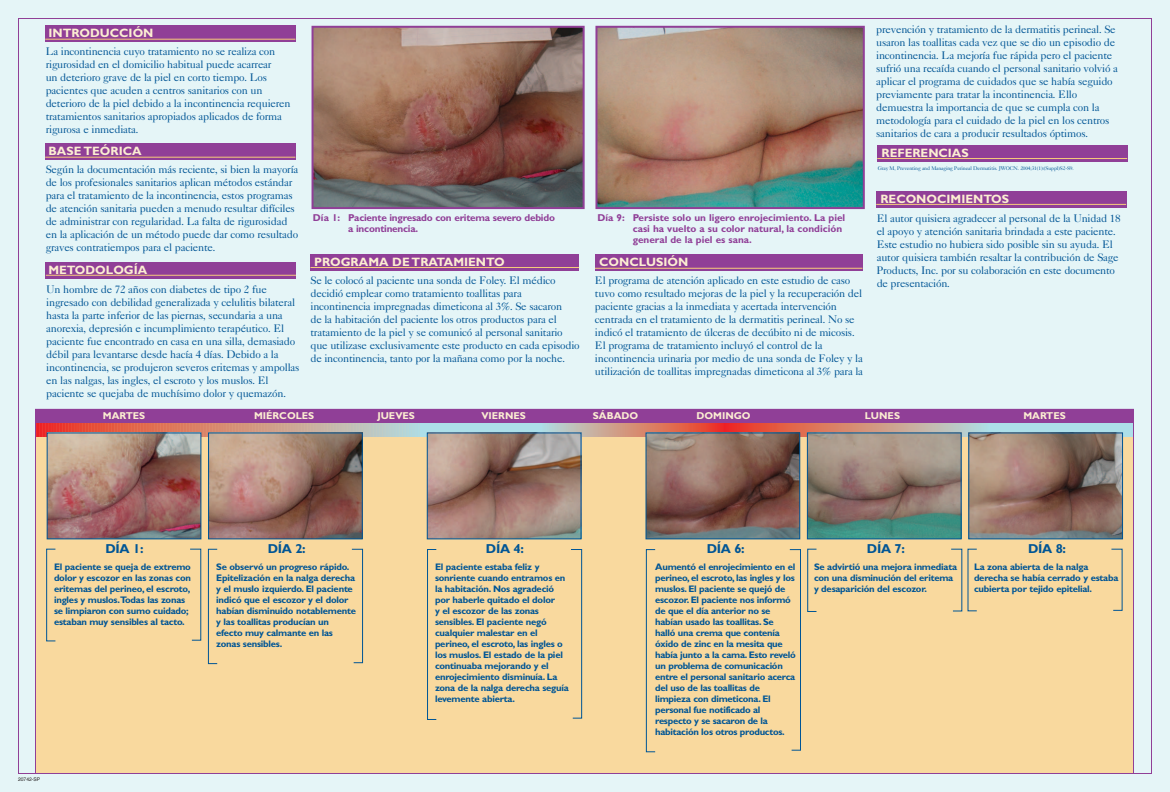
<style>
.page{position:relative;width:1170px;height:792px;background:#e5f5f7}
.page>*{position:absolute;margin:0;border:0;box-sizing:border-box;transform-origin:0 0}
.t1{font:700 13px "Gill Sans";letter-spacing:-.02em;color:#005595}
.t2{font:700 12.1px "Gill Sans";color:#fceed2}
.t3{font:11px/13px "Caslon Five Forty";letter-spacing:-.02em;color:#005595}
.t4{font:700 10px/11px "Gill Sans";color:#903f97}
.t5{font:700 10px/11px "Gill Sans";letter-spacing:-.02em;color:#903f97}
.t6{font:700 10px "Gill Sans";color:#fceed2}
.t7{font:700 9.5px/11px "Gill Sans";letter-spacing:-.02em;color:#005595}
.t8{font:5.3px "Caslon Five Forty";letter-spacing:-.02em;color:#005595}
.t9{font:5px "Helvetica";color:#231f20}
</style>
<div class="page">
<div style="left:35px;top:417px;width:1099px;height:357px;background:#f9d99e"></div>
<img style="left:315px;top:29px;width:267px;height:177px">
<div style="left:312px;top:26px;width:273px;height:183px;border:2px solid #903f97"></div>
<img style="left:598px;top:29px;width:264px;height:177px">
<div style="left:595px;top:26px;width:270px;height:183px;border:2px solid #903f97"></div>
<div style="left:45px;top:26px;width:250px;height:16px;background:#903f97"></div>
<hr style="left:45px;top:39px;width:250px;height:1px;background:#f6cb7b">
<div style="left:45px;top:144px;width:250px;height:16px;background:#903f97"></div>
<hr style="left:45px;top:157px;width:250px;height:1px;background:#f6cb7b">
<div style="left:46px;top:263px;width:250px;height:16px;background:#903f97"></div>
<hr style="left:46px;top:275px;width:250px;height:1px;background:#f6cb7b">
<div style="left:310px;top:255px;width:269px;height:16px;background:#903f97"></div>
<hr style="left:310px;top:267px;width:269px;height:1px;background:#f6cb7b">
<div style="left:595px;top:255px;width:267px;height:16px;background:#903f97"></div>
<hr style="left:595px;top:268px;width:267px;height:1px;background:#f6cb7b">
<svg style="left:37px;top:423px;width:383px;height:14px;background:#d28f7e"></svg>
<div style="left:420px;top:423px;width:124px;height:14px;background:#addfe9"></div>
<svg style="left:544px;top:423px;width:445px;height:14px;background:#d28c7b"></svg>
<div style="left:989px;top:423px;width:145px;height:14px;background:#addfe9"></div>
<div style="left:35px;top:409px;width:1099px;height:14px;background:#903f97"></div>
<img style="left:49px;top:434px;width:150px;height:103px">
<div style="left:47px;top:432px;width:154px;height:107px;border:1px solid #005595"></div>
<img style="left:210px;top:434px;width:151px;height:103px">
<div style="left:208px;top:432px;width:155px;height:107px;border:1px solid #005595"></div>
<img style="left:429px;top:434px;width:151px;height:103px">
<div style="left:427px;top:432px;width:155px;height:107px;border:1px solid #005595"></div>
<img style="left:648px;top:434px;width:150px;height:103px">
<div style="left:646px;top:432px;width:154px;height:107px;border:1px solid #005595"></div>
<img style="left:809px;top:434px;width:151px;height:103px">
<div style="left:807px;top:432px;width:155px;height:107px;border:1px solid #005595"></div>
<img style="left:970px;top:434px;width:151px;height:103px">
<div style="left:968px;top:432px;width:155px;height:107px;border:1px solid #005595"></div>
<svg style="left:46px;top:548px;width:1077px;height:205px"></svg>
<div style="left:876px;top:191px;width:250px;height:16px;background:#903f97"></div>
<hr style="left:876px;top:204px;width:250px;height:1px;background:#f6cb7b">
<div style="left:877px;top:145px;width:250px;height:16px;background:#903f97"></div>
<hr style="left:877px;top:158px;width:250px;height:1px;background:#f6cb7b">
<p class="t2" style="left:49px;top:29px;width:107px">INTRODUCCIÓN</p>
<p class="t3" style="left:46px;top:46px;width:246px">La incontinencia cuyo tratamiento no se realiza con rigurosidad en el domicilio habitual puede acarrear<br>un deterioro grave de la piel en corto tiempo. Los pacientes que acuden a centros sanitarios con un deterioro de la piel debido a la incontinencia requieren tratamientos sanitarios apropiados aplicados de forma rigurosa e inmediata.</p>
<p class="t2" style="left:49px;top:147px;width:95px">BASE TEÓRICA</p>
<p class="t3" style="left:46px;top:164px;width:254px">Según la documentación más reciente, si bien la mayoría de los profesionales sanitarios aplican métodos estándar para el tratamiento de la incontinencia, estos programas de atención sanitaria pueden a menudo resultar difíciles de administrar con regularidad. La falta de rigurosidad en la aplicación de un método puede dar como resultado graves contratiempos para el paciente.</p>
<p class="t2" style="left:49px;top:266px;width:100px">METODOLOGÍA</p>
<p class="t5" style="left:348px;top:213px;width:208px;text-indent:-35px">Día 1: Paciente ingresado con eritema severo debido a incontinencia.</p>
<p class="t4" style="left:633px;top:213px;width:214px;text-indent:-35px">Día 9: Persiste solo un ligero enrojecimiento. La piel casi ha vuelto a su color natural, la condición general de la piel es sana.</p>
<p class="t2" style="left:314px;top:258px;width:192px">PROGRAMA DE TRATAMIENTO</p>
<p class="t2" style="left:599px;top:258px;width:91px">CONCLUSIÓN</p>
<p class="t3" style="left:46px;top:283px;width:255px">Un hombre de 72 años con diabetes de tipo 2 fue ingresado con debilidad generalizada y celulitis bilateral hasta la parte inferior de las piernas, secundaria a una anorexia, depresión e incumplimiento terapéutico. El paciente fue encontrado en casa en una silla, demasiado débil para levantarse desde hacía 4 días. Debido a la incontinencia, se produjeron severos eritemas y ampollas en las nalgas, las ingles, el escroto y los muslos. El paciente se quejaba de muchísimo dolor y quemazón.</p>
<p class="t3" style="left:310px;top:275px;width:271px">Se le colocó al paciente una sonda de Foley. El médico decidió emplear como tratamiento toallitas para incontinencia impregnadas dimeticona al 3%. Se sacaron<br>de la habitación del paciente los otros productos para el tratamiento de la piel y se comunicó al personal sanitario que utilizase exclusivamente este producto en cada episodio de incontinencia, tanto por la mañana como por la noche.</p>
<p class="t3" style="left:595px;top:275px;width:270px">El programa de atención aplicado en este estudio de caso tuvo como resultado mejoras de la piel y la recuperación del paciente gracias a la inmediata y acertada intervención centrada en el tratamiento de la dermatitis perineal. No se indicó el tratamiento de úlceras de decúbito ni de micosis.<br>El programa de tratamiento incluyó el control de la incontinencia urinaria por medio de una sonda de Foley y la utilización de toallitas impregnadas dimeticona al 3% para la</p>
<p class="t3" style="left:876px;top:24px;width:243px">prevención y tratamiento de la dermatitis perineal. Se usaron las toallitas cada vez que se dio un episodio de incontinencia. La mejoría fue rápida pero el paciente sufrió una recaída cuando el personal sanitario volvió a aplicar el programa de cuidados que se había seguido previamente para tratar la incontinencia. Ello demuestra la importancia de que se cumpla con la metodología para el cuidado de la piel en los centros sanitarios de cara a producir resultados óptimos.</p>
<p class="t2" style="left:881px;top:148px;width:89px">REFERENCIAS</p>
<p class="t8" style="left:878px;top:167px;width:197px">Gray M, Preventing and Managing Perineal Dermatitis. JWOCN. 2004;31(1):(Suppl)S2-S9.</p>
<p class="t2" style="left:880px;top:194px;width:130px">RECONOCIMIENTOS</p>
<p class="t3" style="left:877px;top:213px;width:245px">El autor quisiera agradecer al personal de la Unidad 18 el apoyo y atención sanitaria brindada a este paciente.<br>Este estudio no hubiera sido posible sin su ayuda. El autor quisiera también resaltar la contribución de Sage Products, Inc. por su colaboración en este documento de presentación.</p>
<p class="t6" style="left:103px;top:412px;width:44px">MARTES</p>
<p class="t6" style="left:254px;top:412px;width:62px">MIÉRCOLES</p>
<p class="t6" style="left:377px;top:412px;width:39px">JUEVES</p>
<p class="t6" style="left:481px;top:412px;width:46px">VIERNES</p>
<p class="t6" style="left:593px;top:412px;width:47px">SÁBADO</p>
<p class="t6" style="left:696px;top:412px;width:56px">DOMINGO</p>
<p class="t6" style="left:865px;top:412px;width:37px">LUNES</p>
<p class="t6" style="left:1023px;top:412px;width:44px">MARTES</p>
<p class="t1" style="left:105px;top:544px;width:40px">DÍA 1:</p>
<p class="t7" style="left:54px;top:563px;width:139px">El paciente se queja de extremo dolor y escozor en las zonas con eritemas del perineo, el escroto, ingles y muslos.Todas las zonas se limpiaron con sumo cuidado; estaban muy sensibles al tacto.</p>
<p class="t1" style="left:268px;top:544px;width:40px">DÍA 2:</p>
<p class="t7" style="left:216px;top:563px;width:141px">Se observó un progreso rápido.<br>Epitelización en la nalga derecha y el muslo izquierdo. El paciente indicó que el escozor y el dolor habían disminuido notablemente y las toallitas producían un efecto muy calmante en las zonas sensibles.</p>
<p class="t9" style="left:18px;top:778px;width:24px">20742-SP</p>
<p class="t1" style="left:486px;top:544px;width:40px">DÍA 4:</p>
<p class="t7" style="left:435px;top:563px;width:135px">El paciente estaba feliz y sonriente cuando entramos en la habitación. Nos agradeció por haberle quitado el dolor<br>y el escozor de las zonas sensibles. El paciente negó cualquier malestar en el perineo, el escroto, las ingles o los muslos. El estado de la piel continuaba mejorando y el enrojecimiento disminuía. La zona de la nalga derecha seguía levemente abierta.</p>
<p class="t1" style="left:707px;top:544px;width:40px">DÍA 6:</p>
<p class="t7" style="left:655px;top:563px;width:142px">Aumentó el enrojecimiento en el perineo, el escroto, las ingles y los muslos. El paciente se quejó de escozor. El paciente nos informó de que el día anterior no se habían usado las toallitas. Se halló una crema que contenía óxido de zinc en la mesita que había junto a la cama. Esto reveló un problema de comunicación entre el personal sanitario acerca del uso de las toallitas de limpieza con dimeticona. El personal fue notificado al respecto y se sacaron de la habitación los otros productos.</p>
<p class="t1" style="left:867px;top:544px;width:40px">DÍA 7:</p>
<p class="t7" style="left:814px;top:563px;width:145px">Se advirtió una mejora inmediata con una disminución del eritema y desaparición del escozor.</p>
<p class="t1" style="left:1028px;top:544px;width:40px">DÍA 8:</p>
<p class="t7" style="left:974px;top:563px;width:146px">La zona abierta de la nalga derecha se había cerrado y estaba cubierta por tejido epitelial.</p>
</div>
